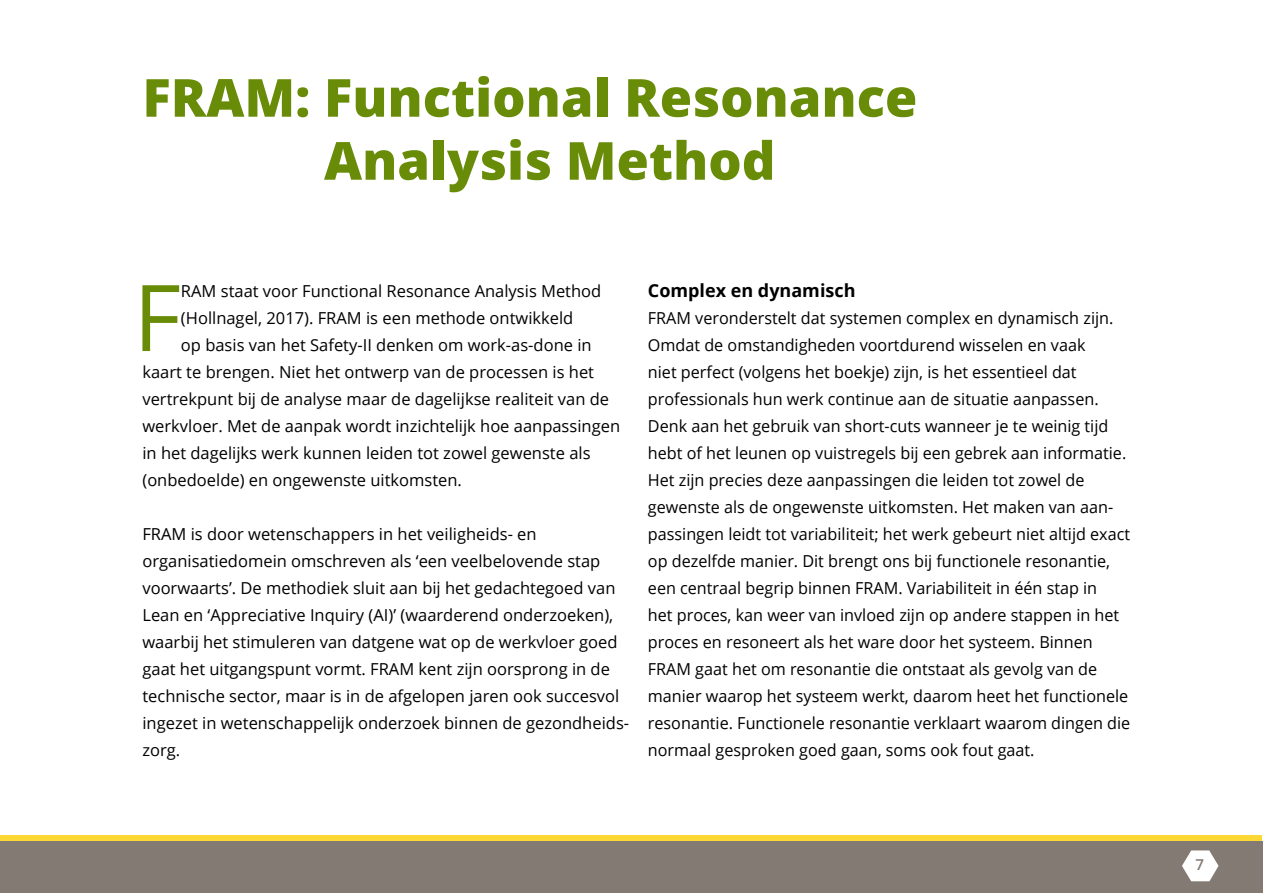
<style>
.page{position:relative;width:1263px;height:893px;background:#fff}
.page>*{position:absolute;margin:0;border:0;box-sizing:border-box;transform-origin:0 0}
.t1{font:92.1px "Open Sans";color:#688c07}
.t2{font:800 52.5px/63px "Open Sans";color:#688c07}
.t3{font:700 18px "Open Sans";color:#000}
.t4{font:16.5px/27px "Open Sans";color:#000}
.t5{font:600 15px "Open Sans";color:#827a73}
</style>
<div class="page">
<svg style="left:1px;top:835px;width:1261px;height:7px;background:#ebca3d"></svg>
<div style="left:0;top:842px;width:1263px;height:51px;background:#827a73"></div>
<svg style="left:1182px;top:850px;width:36px;height:31px"></svg>
<h2 class="t2" style="left:324px;top:63px;width:595px;text-indent:-182px">FRAM: Functional Resonance<br>Analysis Method</h2>
<h1 class="t1" style="left:133px;top:254px;width:49px">F</h1>
<p class="t4" style="left:181px;top:277px;width:422px">RAM staat voor Functional Resonance Analysis Method</p>
<p class="t4" style="left:181px;top:304px;width:394px">(Hollnagel, 2017). FRAM is een methode ontwikkeld</p>
<p class="t4" style="left:181px;top:331px;width:412px">op basis van het Safety-II denken om work-as-done in</p>
<p class="t4" style="left:142px;top:358px;width:453px">kaart te brengen. Niet het ontwerp van de processen is het</p>
<p class="t4" style="left:142px;top:385px;width:468px">vertrekpunt bij de analyse maar de dagelijkse realiteit van de</p>
<p class="t4" style="left:142px;top:412px;width:479px">werkvloer. Met de aanpak wordt inzichtelijk hoe aanpassingen</p>
<p class="t4" style="left:142px;top:439px;width:450px">in het dagelijks werk kunnen leiden tot zowel gewenste als</p>
<p class="t4" style="left:142px;top:466px;width:321px">(onbedoelde) en ongewenste uitkomsten.</p>
<p class="t4" style="left:142px;top:520px;width:488px">FRAM is door wetenschappers in het veiligheids- en organisatiedomein omschreven als ‘een veelbelovende stap voorwaarts’. De methodiek sluit aan bij het gedachtegoed van Lean en ‘Appreciative Inquiry (AI)’ (waarderend onderzoeken), waarbij het stimuleren van datgene wat op de werkvloer goed gaat het uitgangspunt vormt. FRAM kent zijn oorsprong in de technische sector, maar is in de afgelopen jaren ook succesvol ingezet in wetenschappelijk onderzoek binnen de gezondheids&shy;zorg.</p>
<p class="t3" style="left:648px;top:278px;width:209px">Complex en dynamisch</p>
<p class="t4" style="left:648px;top:304px;width:484px">FRAM veronderstelt dat systemen complex en dynamisch zijn.<br>Omdat de omstandigheden voortdurend wisselen en vaak<br>niet perfect (volgens het boekje) zijn, is het essentieel dat professionals hun werk continue aan de situatie aanpassen.<br>Denk aan het gebruik van short-cuts wanneer je te weinig tijd hebt of het leunen op vuistregels bij een gebrek aan informatie.<br>Het zijn precies deze aanpassingen die leiden tot zowel de gewenste als de ongewenste uitkomsten. Het maken van aan&shy;passingen leidt tot variabiliteit; het werk gebeurt niet altijd exact op dezelfde manier. Dit brengt ons bij functionele resonantie, een centraal begrip binnen FRAM. Variabiliteit in één stap in<br>het proces, kan weer van invloed zijn op andere stappen in het proces en resoneert als het ware door het systeem. Binnen FRAM gaat het om resonantie die ontstaat als gevolg van de manier waarop het systeem werkt, daarom heet het functionele resonantie. Functionele resonantie verklaart waarom dingen die normaal gesproken goed gaan, soms ook fout gaat.</p>
<p class="t5" style="left:1195px;top:855px;width:10px">7</p>
</div>
